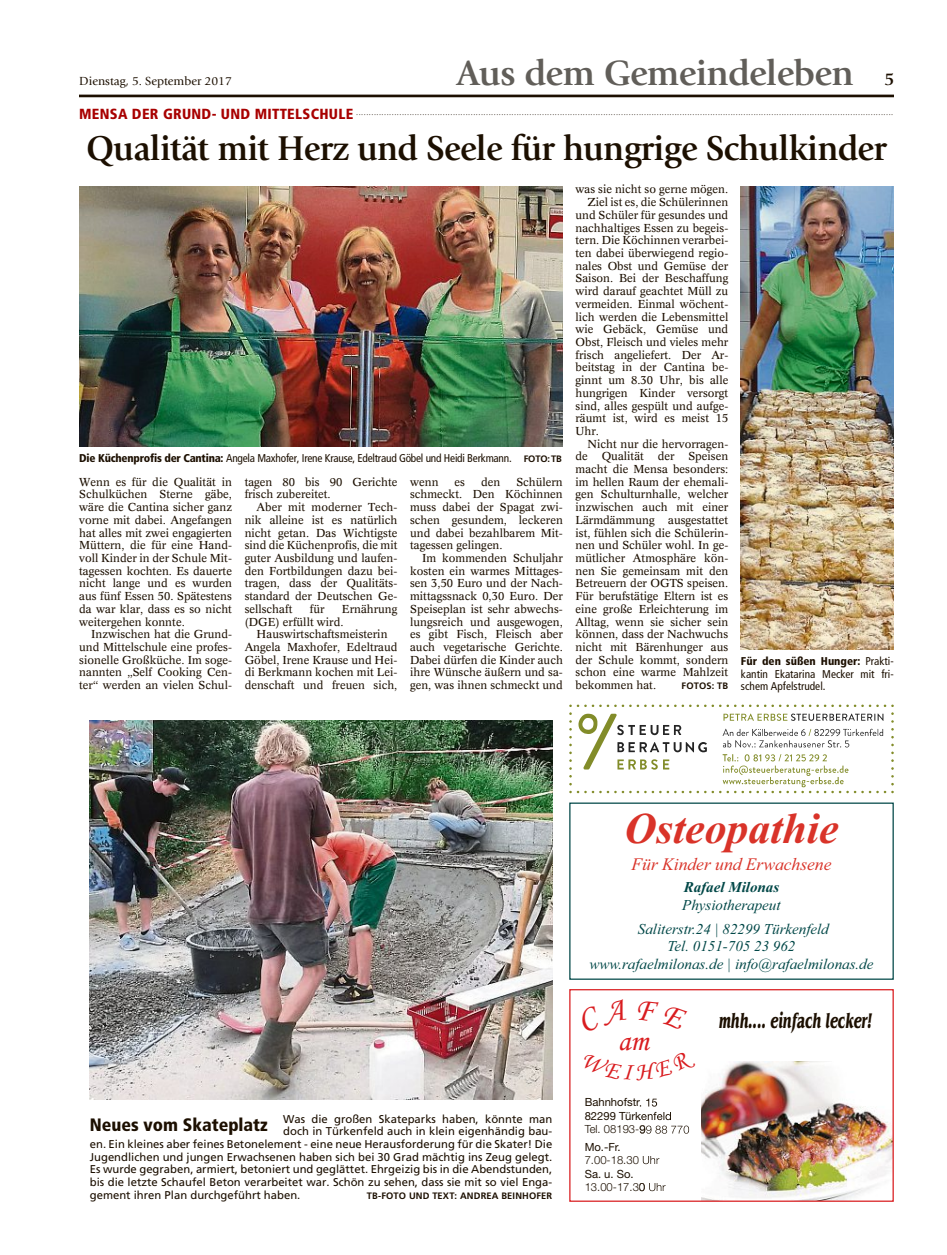
<style>
.page{position:relative;width:947px;height:1255px;background:#fff}
.page>*{position:absolute;margin:0;border:0;box-sizing:border-box;transform-origin:0 0}
.t1{font:italic 700 43.75px "Times New Roman";color:#d93329}
.t2{font:700 36.62px "Giovanni";letter-spacing:-.02em;color:#615e59}
.t3{font:700 35.88px "Giovanni";letter-spacing:-.02em;color:#1c0f00;scale:.96 1}
.t4{font:30px "Monotype Corsiva";color:#d91c1f}
.t5{font:italic 700 21.88px "Benguiat Std";color:#1c0f00;scale:.57 1}
.t6{font:900 condensed 18px "Frutiger";color:#1c0f00}
.t7{font:italic 17.5px "Times New Roman";color:#d93329}
.t8{font:italic 15px/23.8px "Times New Roman";color:#004747;text-align:center}
.t9{font:italic 700 15px "Times New Roman";color:#004747}
.t10{font:12.25px "Giovanni";color:#1c0f00}
.t11{font:11.25px/12.8px "Concorde";color:#1c0f00;text-align:justify}
.t12{font:11.25px "Frutiger";color:#1c0f00}
.t13{font:condensed 11.25px/12.8px "Frutiger";letter-spacing:-.02em;color:#1c0f00;text-align:justify}
.t14{font:11.25px/13.5px "Helvetica Neue LT Std";color:#1c0f00}
.t15{font:300 11.25px "Helvetica Neue LT Std";color:#1c0f00}
.t16{font:700 9.25px "Frutiger";letter-spacing:.015em;color:#1c0f00}
.t17{font:7.25px "Concorde";color:#1c0f00}
.s1{font-size:18px;color:#1c0f00}
.s2{font-family:"Frutiger";font-weight:900;font-stretch:condensed;font-size:14.62px;color:#a80000}
.s3{font-weight:900}
.s4{font-weight:700;font-stretch:normal;font-size:9.25px}
</style>
<div class="page">
<hr style="left:80px;top:95px;width:813px;height:2px;background:#1c0f00">
<img style="left:79px;top:186px;width:483px;height:260px">
<img style="left:740px;top:186px;width:153px;height:464px">
<img style="left:90px;top:720px;width:462px;height:379px">
<img style="left:704px;top:1061px;width:187px;height:138px">
<div style="left:569px;top:989px;width:324px;height:212px;border:1px solid #d91c1f"></div>
<div style="left:569px;top:802px;width:324px;height:177px;border:1px solid #004747"></div>
<svg style="left:569px;top:704px;width:324px;height:89px"></svg>
<svg style="left:580px;top:1098px;width:124px;height:102px"></svg>
<p class="t10" style="left:79px;top:76px;width:154px">Dienstag, 5. September 2017</p>
<h2 class="t2" style="left:457px;top:58px;width:439px">Aus dem Gemeindeleben <span class="s1">5</span></h2>
<p class="t17" style="left:79px;top:109px;width:815px"><span class="s2">MENSA DER GRUND- UND MITTELSCHULE</span> ...................................................................................................................................................................................................................</p>
<h3 class="t3" style="left:86px;top:133px;width:835px">Qualität mit Herz und Seele für hungrige Schulkinder</h3>
<p class="t13" style="left:79px;top:452px;width:484px"><span class="s3">Die Küchenprofis der Cantina:</span> Angela Maxhofer, Irene Krause, Edeltraud Göbel und Heidi Berkmann. <span class="s4">FOTO:TB</span></p>
<p class="t11" style="left:79px;top:476px;width:154px">Wenn es für die Qualität in Schulküchen Sterne gäbe, wäre die Cantina sicher ganz vorne mit dabei. Angefangen hat alles mit zwei engagierten Müttern, die für eine Hand&shy;voll Kinder in der Schule Mit&shy;tagessen kochten. Es dauerte nicht lange und es wurden aus fünf Essen 50. Spätestens da war klar, dass es so nicht weitergehen konnte.</p>
<p class="t11" style="left:79px;top:629px;width:154px;text-indent:12px">Inzwischen hat die Grund&shy;und Mittelschule eine profes&shy;sionelle Großküche. Im soge&shy;nannten „Self Cooking Cen&shy;ter“ werden an vielen Schul-</p>
<p class="t11" style="left:244px;top:476px;width:154px">tagen 80 bis 90 Gerichte frisch zubereitet.</p>
<p class="t11" style="left:244px;top:502px;width:154px;text-indent:12px">Aber mit moderner Tech&shy;nik alleine ist es natürlich nicht getan. Das Wichtigste sind die Küchenprofis, die mit guter Ausbildung und laufen&shy;den Fortbildungen dazu bei&shy;tragen, dass der Qualitäts&shy;standard der Deutschen Ge&shy;sellschaft</p>
<p class="t11" style="left:244px;top:604px;width:154px;text-indent:97px">Ernährung (DGE) erfüllt wird.</p>
<p class="t11" style="left:244px;top:629px;width:154px;text-align:center">Hauswirtschaftsmeisterin<br>Angela Maxhofer, Edeltraud<br>Göbel, Irene Krause und Hei&shy;di Berkmann kochen mit Lei&shy;denschaft und freuen sich,</p>
<p class="t11" style="left:310px;top:604px;width:16px">für</p>
<p class="t11" style="left:410px;top:476px;width:30px">wenn</p>
<p class="t11" style="left:454px;top:476px;width:12px">es</p>
<p class="t11" style="left:481px;top:476px;width:21px">den</p>
<p class="t11" style="left:410px;top:476px;width:154px;text-indent:106px">Schülern schmeckt. Den Köchinnen muss dabei der Spagat zwi&shy;schen gesundem, leckeren und dabei bezahlbarem Mit&shy;tagessen gelingen.</p>
<p class="t11" style="left:410px;top:553px;width:154px;text-indent:12px">Im kommenden Schuljahr kosten ein warmes Mittages&shy;sen 3,50 Euro und der Nach&shy;mittagssnack 0,30 Euro. Der Speiseplan ist sehr abwechs&shy;lungsreich und ausgewogen, es gibt Fisch, Fleisch aber auch vegetarische Gerichte.<br>Dabei dürfen die Kinder auch ihre Wünsche äußern und sa&shy;gen, was ihnen schmeckt und</p>
<p class="t11" style="left:575px;top:184px;width:154px">was sie nicht so gerne mögen.</p>
<p class="t11" style="left:587px;top:197px;width:142px">Ziel ist es, die Schülerinnen</p>
<p class="t11" style="left:575px;top:210px;width:154px">und Schüler für gesundes und</p>
<p class="t11" style="left:575px;top:222px;width:154px">nachhaltiges Essen zu begeis-</p>
<p class="t11" style="left:575px;top:235px;width:154px">tern. Die Köchinnen verarbei-</p>
<p class="t11" style="left:575px;top:248px;width:154px">ten dabei überwiegend regio-</p>
<p class="t11" style="left:575px;top:261px;width:154px">nales Obst und Gemüse der</p>
<p class="t11" style="left:575px;top:273px;width:154px">Saison. Bei der Beschaffung</p>
<p class="t11" style="left:575px;top:286px;width:154px">wird darauf geachtet Müll zu</p>
<p class="t11" style="left:575px;top:299px;width:154px">vermeiden. Einmal wöchent-</p>
<p class="t11" style="left:575px;top:311px;width:154px">lich werden die Lebensmittel</p>
<p class="t11" style="left:575px;top:324px;width:154px">wie Gebäck, Gemüse und</p>
<p class="t11" style="left:575px;top:337px;width:154px">Obst, Fleisch und vieles mehr</p>
<p class="t11" style="left:575px;top:349px;width:154px">frisch angeliefert. Der Ar-</p>
<p class="t11" style="left:575px;top:362px;width:154px">beitstag in der Cantina be-</p>
<p class="t11" style="left:575px;top:375px;width:154px">ginnt um 8.30 Uhr, bis alle</p>
<p class="t11" style="left:575px;top:388px;width:154px">hungrigen Kinder versorgt</p>
<p class="t11" style="left:575px;top:400px;width:154px">sind, alles gespült und aufge-</p>
<p class="t11" style="left:575px;top:413px;width:154px">räumt ist, wird es meist 15</p>
<p class="t11" style="left:575px;top:426px;width:25px">Uhr.</p>
<p class="t11" style="left:587px;top:438px;width:142px">Nicht nur die hervorragen-</p>
<p class="t11" style="left:575px;top:451px;width:154px">de Qualität der Speisen</p>
<p class="t11" style="left:575px;top:464px;width:154px">macht die Mensa besonders:</p>
<p class="t11" style="left:575px;top:476px;width:154px">im hellen Raum der ehemali-</p>
<p class="t11" style="left:575px;top:489px;width:154px">gen Schulturnhalle, welcher</p>
<p class="t11" style="left:575px;top:502px;width:154px">inzwischen auch mit einer</p>
<p class="t11" style="left:575px;top:515px;width:154px">Lärmdämmung ausgestattet</p>
<p class="t11" style="left:575px;top:527px;width:154px">ist, fühlen sich die Schülerin-</p>
<p class="t11" style="left:575px;top:540px;width:154px">nen und Schüler wohl. In ge-</p>
<p class="t11" style="left:575px;top:553px;width:154px">mütlicher Atmosphäre kön-</p>
<p class="t11" style="left:575px;top:565px;width:154px">nen Sie gemeinsam mit den</p>
<p class="t11" style="left:575px;top:578px;width:154px">Betreuern der OGTS speisen.</p>
<p class="t11" style="left:575px;top:591px;width:154px">Für berufstätige Eltern ist es</p>
<p class="t11" style="left:575px;top:604px;width:154px">eine große Erleichterung im</p>
<p class="t11" style="left:575px;top:616px;width:154px">Alltag, wenn sie sicher sein</p>
<p class="t11" style="left:575px;top:629px;width:154px">können, dass der Nachwuchs</p>
<p class="t11" style="left:575px;top:642px;width:154px">nicht mit Bärenhunger aus</p>
<p class="t11" style="left:575px;top:654px;width:154px">der Schule kommt, sondern</p>
<p class="t11" style="left:575px;top:667px;width:154px">schon eine warme Mahlzeit</p>
<p class="t11" style="left:575px;top:680px;width:82px">bekommen hat.</p>
<p class="t16" style="left:681px;top:682px;width:48px">FOTOS: TB</p>
<p class="t13" style="left:740px;top:655px;width:154px"><span class="s3">Für den süßen Hunger:</span> Prakti&shy;kantin Ekatarina Mecker mit fri&shy;schem Apfelstrudel.</p>
<h3 class="t6" style="left:90px;top:1117px;width:179px">Neues vom Skateplatz</h3>
<p class="t12" style="left:283px;top:1113px;width:270px">Was die großen Skateparks haben, könnte man</p>
<p class="t12" style="left:283px;top:1126px;width:270px">doch in Türkenfeld auch in klein eigenhändig bau-</p>
<p class="t12" style="left:90px;top:1139px;width:464px">en. Ein kleines aber feines Betonelement - eine neue Herausforderung für die Skater! Die</p>
<p class="t12" style="left:90px;top:1151px;width:464px">Jugendlichen und jungen Erwachsenen haben sich bei 30 Grad mächtig ins Zeug gelegt.</p>
<p class="t12" style="left:90px;top:1164px;width:464px">Es wurde gegraben, armiert, betoniert und geglättet. Ehrgeizig bis in die Abendstunden,</p>
<p class="t12" style="left:90px;top:1177px;width:464px">bis die letzte Schaufel Beton verarbeitet war. Schön zu sehen, dass sie mit so viel Enga-</p>
<p class="t12" style="left:90px;top:1190px;width:212px">gement ihren Plan durchgeführt haben.</p>
<p class="t16" style="left:367px;top:1191px;width:187px">TB-FOTO UND TEXT: ANDREA BEINHOFER</p>
<h1 class="t1" style="left:624px;top:798px;width:215px">Osteopathie</h1>
<h3 class="t7" style="left:631px;top:851px;width:201px">Für Kinder und Erwachsene</h3>
<h3 class="t9" style="left:683px;top:876px;width:97px">Rafael Milonas</h3>
<h3 class="t8" style="left:637px;top:892px;width:192px">Physiotherapeut<br>Saliterstr.24 | 82299 Türkenfeld</h3>
<h3 class="t8" style="left:589px;top:936px;width:285px;line-height:17.5px">Tel. 0151-705 23 962<br>www.rafaelmilonas.de | info@rafaelmilonas.de</h3>
<h3 class="t4" style="left:617px;top:1022px;width:33px">am</h3>
<p class="t14" style="left:584px;top:1096px;width:58px">Bahnhofstr<br>82299 Türk</p>
<p class="t15" style="left:584px;top:1122px;width:62px">Tel. 08193-9</p>
<p class="t14" style="left:584px;top:1140px;width:38px">Mo.-Fr.</p>
<p class="t15" style="left:584px;top:1153px;width:56px">7.00-18.30</p>
<p class="t14" style="left:584px;top:1167px;width:50px">Sa. u. So.</p>
<p class="t15" style="left:584px;top:1180px;width:62px">13.00-17.30</p>
<h3 class="t5" style="left:718px;top:1008px;width:270px">mhh.... einfach lecker!</h3>
</div>
